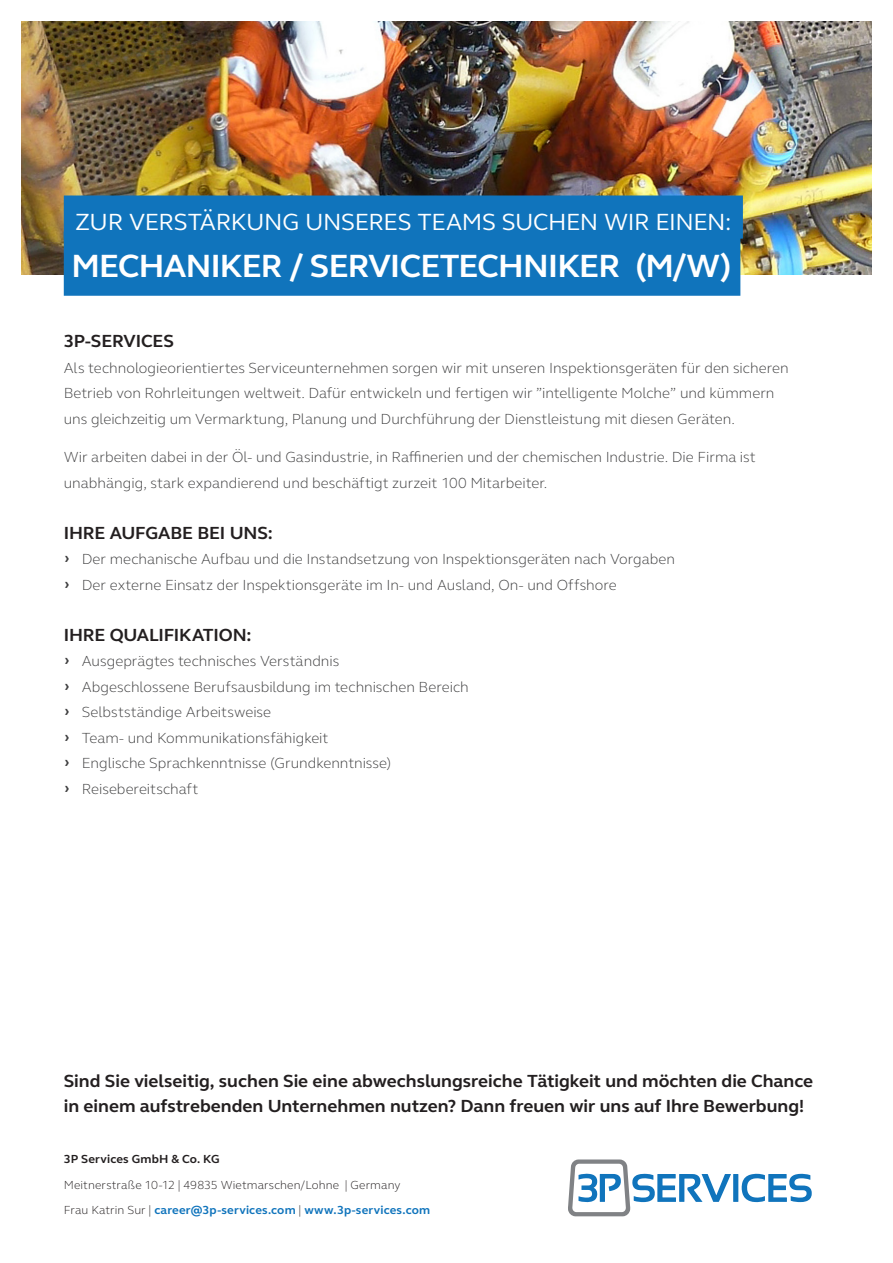
<style>
.page{position:relative;width:893px;height:1263px;background:#fff}
.page>*{position:absolute;margin:0;border:0;box-sizing:border-box;transform-origin:0 0}
.t1{font:700 33px "FS Elliot";letter-spacing:-.02em;color:#fff}
.t2{font:24px "FS Elliot";letter-spacing:-.015em;color:#fff}
.t3{font:700 18px/25.5px "FS Elliot";color:#231f20}
.t4{font:300 15px/25.5px "FS Elliot";color:#3e3e3f}
.t5{font:300 12px/25.5px "FS Elliot";letter-spacing:.01em;color:#231f20}
.t6{font:700 12px "FS Elliot";letter-spacing:.015em;color:#231f20}
.s1{font-family:"Ingra";font-weight:600}
.s2{font-weight:700;color:#1074bc}
</style>
<div class="page">
<svg style="left:568px;top:1159px;width:244px;height:57px"></svg>
<img style="left:21px;top:21px;width:851px;height:253px">
<div style="left:64px;top:195px;width:679px;height:44px;background:#1074bc"></div>
<div style="left:64px;top:232px;width:676px;height:64px;background:#1074bc"></div>
<h2 class="t2" style="left:75px;top:206px;width:658px">ZUR VERSTÄRKUNG UNSERES TEAMS SUCHEN WIR EINEN:</h2>
<h1 class="t1" style="left:71px;top:244px;width:662px">MECHANIKER / SERVICETECHNIKER (M/W)</h1>
<p class="t3" style="left:64px;top:328px;width:112px">3P-SERVICES</p>
<p class="t4" style="left:64px;top:354px;width:726px">Als technologieorientiertes Serviceunternehmen sorgen wir mit unseren Inspektionsgeräten für den sicheren<br>Betrieb von Rohrleitungen weltweit. Dafür entwickeln und fertigen wir ”intelligente Molche” und kümmern uns gleichzeitig um Vermarktung, Planung und Durchführung der Dienstleistung mit diesen Geräten.</p>
<p class="t4" style="left:64px;top:444px;width:693px">Wir arbeiten dabei in der Öl- und Gasindustrie, in Raffinerien und der chemischen Industrie. Die Firma ist unabhängig, stark expandierend und beschäftigt zurzeit 100 Mitarbeiter.</p>
<p class="t3" style="left:64px;top:519px;width:211px">IHRE AUFGABE BEI UNS:</p>
<p class="t4" style="left:64px;top:546px;width:613px"><span class="s1">›</span> Der mechanische Aufbau und die Instandsetzung von Inspektionsgeräten nach Vorgaben <span class="s1">›</span> Der externe Einsatz der Inspektionsgeräte im In- und Ausland, On- und Offshore</p>
<p class="t3" style="left:64px;top:621px;width:189px">IHRE QUALIFIKATION:</p>
<p class="t4" style="left:64px;top:648px;width:407px"><span class="s1">›</span> Ausgeprägtes technisches Verständnis<br><span class="s1">›</span> Abgeschlossene Berufsausbildung im technischen Bereich <span class="s1">›</span> Selbstständige Arbeitsweise<br><span class="s1">›</span> Team- und Kommunikationsfähigkeit<br><span class="s1">›</span> Englische Sprachkenntnisse (Grundkenntnisse)<br><span class="s1">›</span> Reisebereitschaft</p>
<p class="t3" style="left:64px;top:1068px;width:751px">Sind Sie vielseitig, suchen Sie eine abwechslungsreiche Tätigkeit und möchten die Chance in einem aufstrebenden Unternehmen nutzen? Dann freuen wir uns auf Ihre Bewerbung!</p>
<p class="t6" style="left:64px;top:1151px;width:157px">3P Services GmbH &amp; Co. KG</p>
<p class="t5" style="left:64px;top:1172px;width:368px">Meitnerstraße 10-12 | 49835 Wietmarschen/Lohne | Germany<br>Frau Katrin Sur | <span class="s2">career@3p-services.com</span> | <span class="s2">www.3p-services.com</span></p>
</div>
